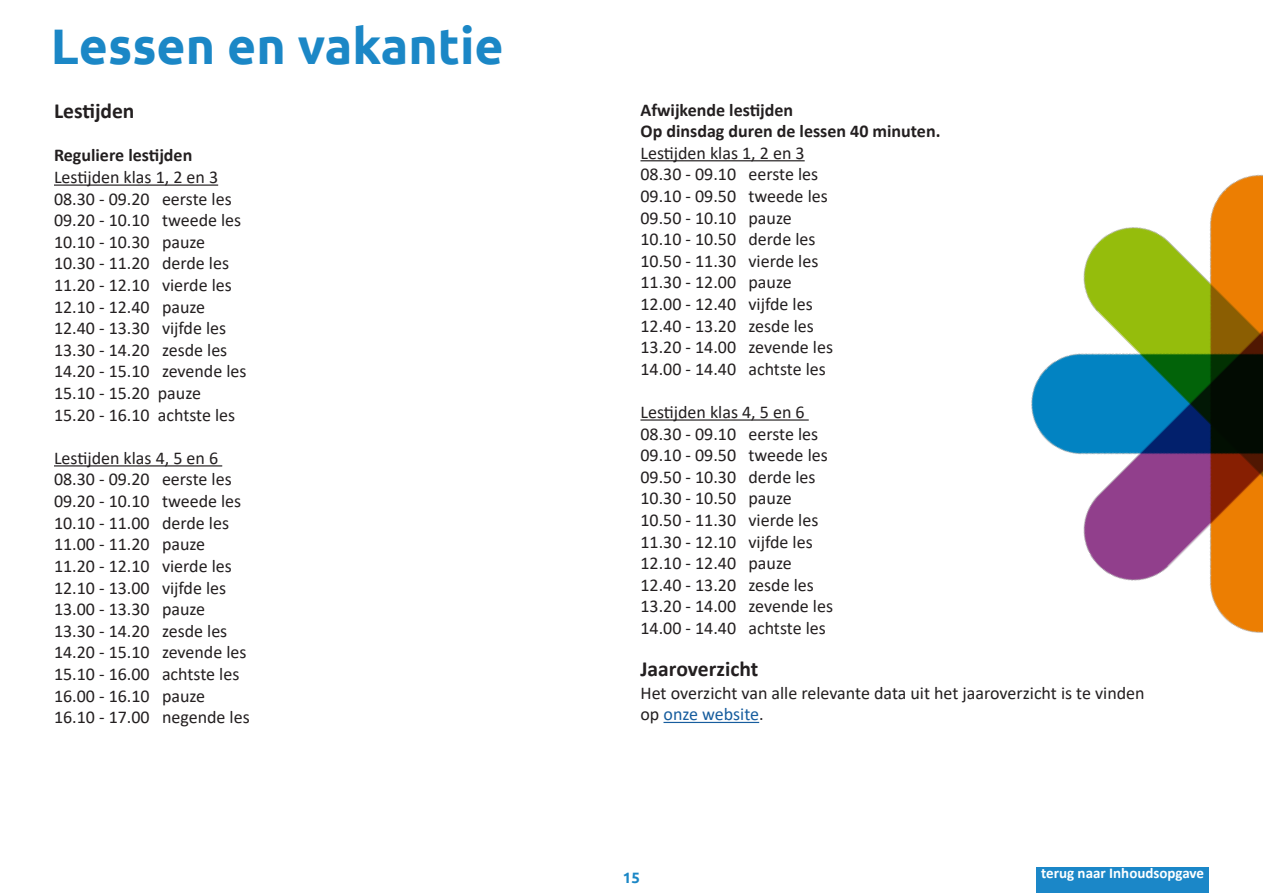
<style>
.page{position:relative;width:1263px;height:893px;background:#fff}
.page>*{position:absolute;margin:0;border:0;box-sizing:border-box;transform-origin:0 0}
.t1{font:700 49.95px "Ubuntu";color:#1b87c6}
.t2{font:700 21.6px "Calibri";color:#231f20}
.t3{font:18px/21.6px "Calibri";color:#231f20}
.t4{font:700 18px/21.6px "Calibri";color:#231f20}
.t5{font:700 15px "Calibri";color:#fff}
.t6{font:700 15px "Ubuntu";color:#1b87c6}
.s1{color:#175d9e}
</style>
<div class="page">
<hr style="left:54px;top:184px;width:164px;height:2px;background:#231f20">
<hr style="left:54px;top:465px;width:168px;height:1px;background:#231f20">
<hr style="left:640px;top:160px;width:165px;height:1px;background:#231f20">
<hr style="left:640px;top:419px;width:169px;height:2px;background:#231f20">
<hr style="left:663px;top:722px;width:96px;height:1px;background:#175d9e">
<div style="left:1036px;top:867px;width:173px;height:26px;background:#1b87c8"></div>
<img style="left:1031px;top:174px;width:232px;height:459px">
<h1 class="t1" style="left:51px;top:26px;width:454px">Lessen en vakantie</h1>
<p class="t2" style="left:54px;top:96px;width:82px">Lestijden</p>
<p class="t4" style="left:54px;top:144px;width:140px">Reguliere lestijden</p>
<p class="t3" style="left:54px;top:166px;width:194px">Lestijden klas 1, 2 en 3<br>08.30 - 09.20 eerste les<br>09.20 - 10.10 tweede les<br>10.10 - 10.30 pauze<br>10.30 - 11.20 derde les<br>11.20 - 12.10 vierde les<br>12.10 - 12.40 pauze<br>12.40 - 13.30 vijfde les<br>13.30 - 14.20 zesde les<br>14.20 - 15.10 zevende les<br>15.10 - 15.20 pauze<br>15.20 - 16.10 achtste les</p>
<p class="t3" style="left:54px;top:447px;width:197px">Lestijden klas 4, 5 en 6<br>08.30 - 09.20 eerste les<br>09.20 - 10.10 tweede les<br>10.10 - 11.00 derde les<br>11.00 - 11.20 pauze<br>11.20 - 12.10 vierde les<br>12.10 - 13.00 vijfde les<br>13.00 - 13.30 pauze<br>13.30 - 14.20 zesde les<br>14.20 - 15.10 zevende les<br>15.10 - 16.00 achtste les<br>16.00 - 16.10 pauze<br>16.10 - 17.00 negende les</p>
<p class="t4" style="left:640px;top:99px;width:301px">Afwijkende lestijden<br>Op dinsdag duren de lessen 40 minuten.</p>
<p class="t3" style="left:640px;top:142px;width:194px">Lestijden klas 1, 2 en 3<br>08.30 - 09.10 eerste les<br>09.10 - 09.50 tweede les<br>09.50 - 10.10 pauze<br>10.10 - 10.50 derde les<br>10.50 - 11.30 vierde les<br>11.30 - 12.00 pauze<br>12.00 - 12.40 vijfde les<br>12.40 - 13.20 zesde les<br>13.20 - 14.00 zevende les<br>14.00 - 14.40 achtste les</p>
<p class="t3" style="left:640px;top:401px;width:194px">Lestijden klas 4, 5 en 6<br>08.30 - 09.10 eerste les<br>09.10 - 09.50 tweede les<br>09.50 - 10.30 derde les<br>10.30 - 10.50 pauze<br>10.50 - 11.30 vierde les<br>11.30 - 12.10 vijfde les<br>12.10 - 12.40 pauze<br>12.40 - 13.20 zesde les<br>13.20 - 14.00 zevende les<br>14.00 - 14.40 achtste les</p>
<p class="t2" style="left:640px;top:660px;width:119px">Jaaroverzicht</p>
<p class="t3" style="left:640px;top:682px;width:506px">Het overzicht van alle relevante data uit het jaaroverzicht is te vinden op <span class="s1">onze website</span>.</p>
<p class="t6" style="left:623px;top:871px;width:19px">15</p>
<p class="t5" style="left:1041px;top:867px;width:164px">terug naar Inhoudsopgave</p>
</div>
